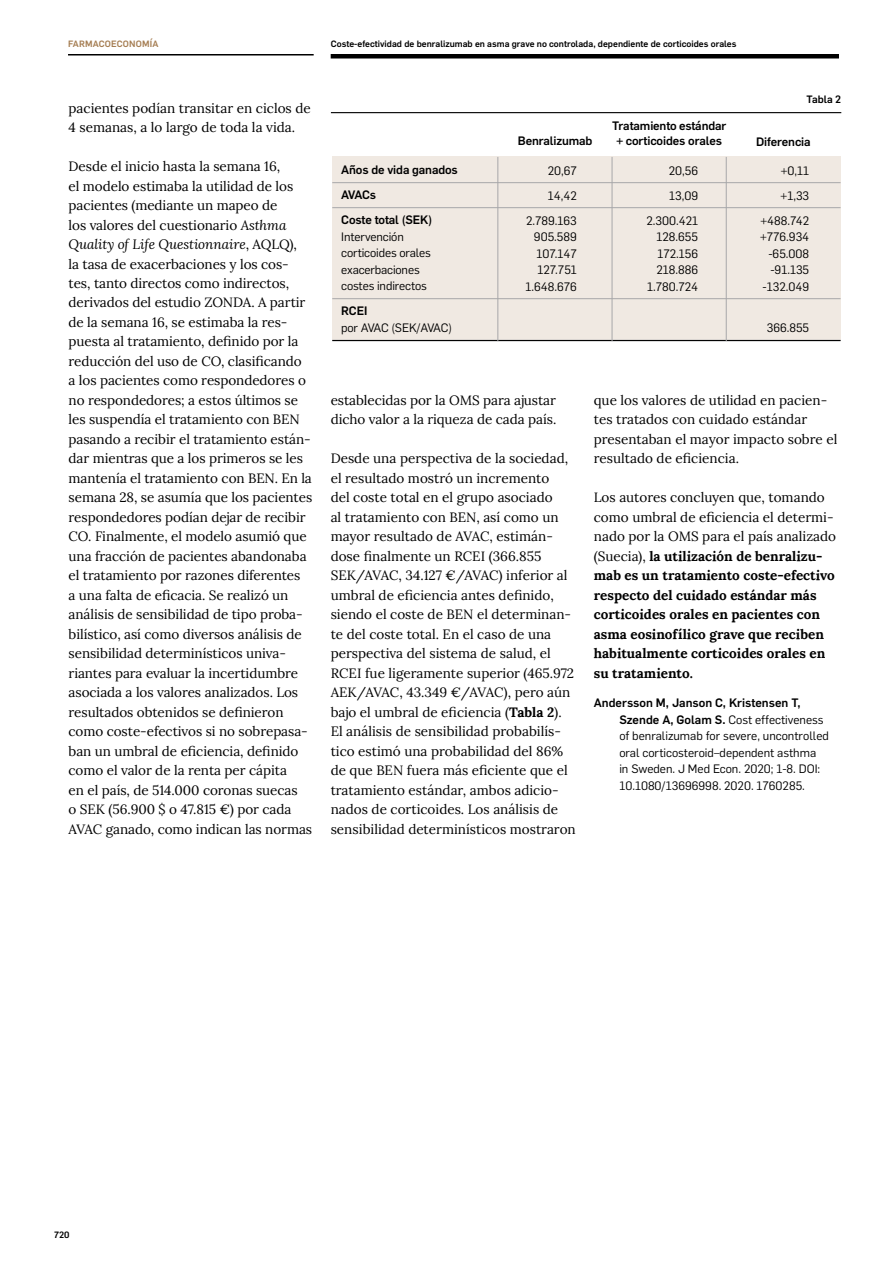
<style>
.page{position:relative;width:893px;height:1263px;background:#fff}
.page>*{position:absolute;margin:0;border:0;box-sizing:border-box;transform-origin:0 0}
.t1{font:13.5px/19.5px "Lora";letter-spacing:-.005em;color:#000}
.t2{font:700 13.5px/19.5px "Lora";color:#000}
.t3{font:12px/16.5px "Flama";color:#000;text-align:right}
.t4{font:500 12px/25px "Flama";letter-spacing:-.01em;color:#000}
.t5{font:12px "Flama";letter-spacing:-.03em;color:#000}
.t6{font:500 10.5px "Flama";color:#000}
.t7{font:500 9px "Flama";color:#000}
.t8{font:500 9px "Flama";letter-spacing:.02em;color:#a57d52}
.s1{font-style:italic}
.s2{font-weight:700}
.s3{font-weight:400}
.s4{font-weight:500}
</style>
<div class="page">
<div style="left:331px;top:54px;width:508px;height:5px;background:#000"></div>
<hr style="left:68px;top:54px;width:246px;height:2px;background:#000">
<div style="left:332px;top:157px;width:509px;height:183px;background:#f0e9e2"></div>
<hr style="left:332px;top:182px;width:509px;height:1px;background:#a7a7a9">
<hr style="left:332px;top:207px;width:509px;height:1px;background:#a7a7a9">
<hr style="left:332px;top:298px;width:509px;height:1px;background:#a7a7a9">
<hr style="left:331px;top:112px;width:510px;height:1px;background:#000">
<hr style="left:332px;top:340px;width:509px;height:1px;background:#000">
<hr style="left:498px;top:157px;width:1px;height:184px;background:#a7a7a9">
<hr style="left:612px;top:157px;width:1px;height:184px;background:#a7a7a9">
<hr style="left:726px;top:157px;width:1px;height:184px;background:#a7a7a9">
<p class="t8" style="left:68px;top:37px;width:92px">FARMACOECONOMÍA</p>
<p class="t1" style="left:69px;top:97px;width:244px">pacientes podían transitar en ciclos de<br>4 semanas, a lo largo de toda la vida.</p>
<p class="t1" style="left:69px;top:156px;width:245px">Desde el inicio hasta la semana 16,<br>el modelo estimaba la utilidad de los pacientes (mediante un mapeo de<br>los valores del cuestionario <span class="s1">Asthma Quality of Life Questionnaire</span>, AQLQ),<br>la tasa de exacerbaciones y los cos&shy;tes, tanto directos como indirectos, derivados del estudio ZONDA. A partir de la semana 16, se estimaba la res&shy;puesta al tratamiento, definido por la reducción del uso de CO, clasificando<br>a los pacientes como respondedores o no respondedores; a estos últimos se les suspendía el tratamiento con BEN pasando a recibir el tratamiento están&shy;dar mientras que a los primeros se les mantenía el tratamiento con BEN. En la semana 28, se asumía que los pacientes respondedores podían dejar de recibir CO. Finalmente, el modelo asumió que una fracción de pacientes abandonaba el tratamiento por razones diferentes<br>a una falta de eficacia. Se realizó un análisis de sensibilidad de tipo proba&shy;bilístico, así como diversos análisis de sensibilidad determinísticos univa&shy;riantes para evaluar la incertidumbre asociada a los valores analizados. Los resultados obtenidos se definieron como coste-efectivos si no sobrepasa&shy;ban un umbral de eficiencia, definido como el valor de la renta per cápita<br>en el país, de 514.000 coronas suecas<br>o SEK (56.900 $ o 47.815 €) por cada AVAC ganado, como indican las normas</p>
<p class="t7" style="left:331px;top:37px;width:407px">Coste-efectividad de benralizumab en asma grave no controlada, dependiente de corticoides orales</p>
<p class="t4" style="left:341px;top:156px;width:118px">Años de vida ganados<br>AVACs<br>Coste total (SEK)</p>
<p class="t3" style="left:341px;top:227px;width:91px;text-align:left">Intervención corticoides orales exacerbaciones costes indirectos</p>
<p class="t4" style="left:341px;top:297px;width:28px">RCEI</p>
<p class="t5" style="left:341px;top:319px;width:112px">por AVAC (SEK/AVAC)</p>
<p class="t4" style="left:518px;top:127px;width:76px">Benralizumab</p>
<p class="t3" style="left:526px;top:157px;width:52px;line-height:25px">20,67<br>14,42<br>2.789.163</p>
<p class="t3" style="left:525px;top:228px;width:53px">905.589<br>107.147<br>127.751<br>1.648.676</p>
<p class="t4" style="left:612px;top:117px;width:116px;line-height:15px;text-align:center">Tratamiento estándar + corticoides orales</p>
<p class="t3" style="left:646px;top:157px;width:53px;line-height:25px">20,56<br>13,09<br>2.300.421</p>
<p class="t3" style="left:647px;top:228px;width:52px">128.655<br>172.156<br>218.886<br>1.780.724</p>
<p class="t6" style="left:807px;top:92px;width:36px">Tabla 2</p>
<p class="t4" style="left:756px;top:128px;width:56px">Diferencia</p>
<p class="t3" style="left:760px;top:157px;width:50px;line-height:25px">+0,11 +1,33 +488.742</p>
<p class="t3" style="left:760px;top:228px;width:51px">+776.934 -65.008 -91.135 -132.049</p>
<p class="t3" style="left:767px;top:319px;width:44px">366.855</p>
<p class="t1" style="left:331px;top:389px;width:227px">establecidas por la OMS para ajustar dicho valor a la riqueza de cada país.</p>
<p class="t1" style="left:331px;top:448px;width:247px">Desde una perspectiva de la sociedad, el resultado mostró un incremento<br>del coste total en el grupo asociado<br>al tratamiento con BEN, así como un mayor resultado de AVAC, estimán&shy;dose finalmente un RCEI (366.855<br>SEK/AVAC, 34.127 €/AVAC) inferior al umbral de eficiencia antes definido, siendo el coste de BEN el determinan&shy;te del coste total. En el caso de una perspectiva del sistema de salud, el RCEI fue ligeramente superior (465.972<br>AEK/AVAC, 43.349 €/AVAC), pero aún bajo el umbral de eficiencia (<span class="s2">Tabla 2</span>).<br>El análisis de sensibilidad probabilís&shy;tico estimó una probabilidad del 86% de que BEN fuera más eficiente que el tratamiento estándar, ambos adicio&shy;nados de corticoides. Los análisis de sensibilidad determinísticos mostraron</p>
<p class="t1" style="left:594px;top:389px;width:245px">que los valores de utilidad en pacien&shy;tes tratados con cuidado estándar presentaban el mayor impacto sobre el resultado de eficiencia.</p>
<p class="t2" style="left:594px;top:486px;width:244px"><span class="s3">Los autores concluyen que, tomando como umbral de eficiencia el determi&shy;nado por la OMS para el país analizado (Suecia),</span> la utilización de benralizu&shy;mab es un tratamiento coste-efectivo respecto del cuidado estándar más corticoides orales en pacientes con asma eosinofílico grave que reciben habitualmente corticoides orales en su tratamiento.</p>
<p class="t3" style="left:619px;top:694px;width:211px;text-align:left;text-indent:-26px"><span class="s4">Andersson M, Janson C, Kristensen T, Szende A, Golam S.</span> Cost effectiveness of benralizumab for severe, uncontrolled oral corticosteroid–dependent asthma<br>in Sweden. J Med Econ. 2020; 1-8. DOI:<br>10.1080/13696998. 2020. 1760285.</p>
<p class="t7" style="left:54px;top:1228px;width:17px">720</p>
</div>
